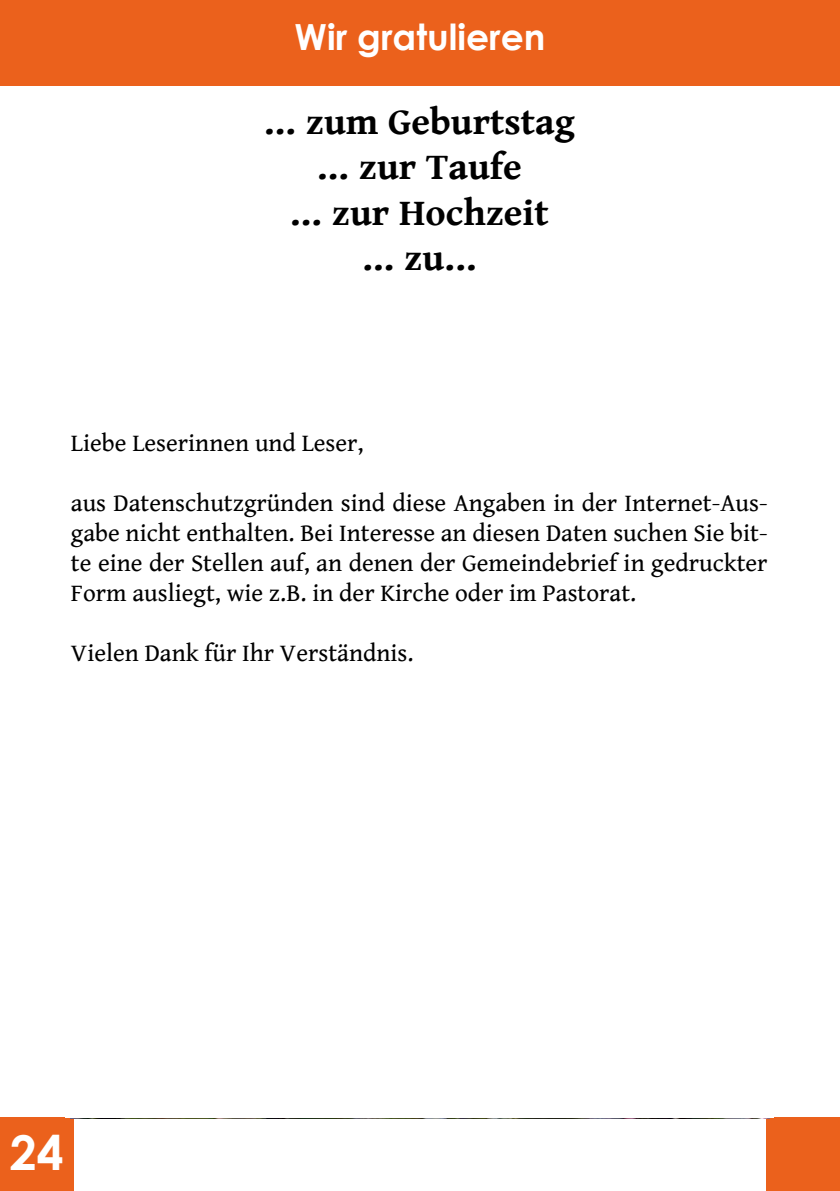
<style>
.page{position:relative;width:840px;height:1191px;background:#fff}
.page>*{position:absolute;margin:0;border:0;box-sizing:border-box;transform-origin:0 0}
.t1{font:700 48px "Century Gothic";color:#fff}
.t2{font:700 38px/45.6px "Gentium Book Basic";color:#000;text-align:center}
.t3{font:700 36px "Century Gothic";color:#fff}
.t4{font:25px/30px "Gentium Book Basic";color:#000;text-align:justify}
</style>
<div class="page">
<div style="left:0;top:0;width:839px;height:85px;background:#eb611c"></div>
<div style="left:0;top:1117px;width:74px;height:74px;background:#eb611c"></div>
<div style="left:765px;top:1117px;width:74px;height:74px;background:#eb611c"></div>
<h3 class="t3" style="left:294px;top:14px;width:252px">Wir gratulieren</h3>
<h2 class="t2" style="left:263px;top:97px;width:312px">... zum Geburtstag ... zur Taufe<br>... zur Hochzeit<br>... zu...</h2>
<p class="t4" style="left:71px;top:426px;width:294px">Liebe Leserinnen und Leser,</p>
<p class="t4" style="left:71px;top:486px;width:697px">aus Datenschutzgründen sind diese Angaben in der Internet-Aus&shy;gabe nicht enthalten. Bei Interesse an diesen Daten suchen Sie bit&shy;te eine der Stellen auf, an denen der Gemeindebrief in gedruckter Form ausliegt, wie z.B. in der Kirche oder im Pastorat.</p>
<p class="t4" style="left:71px;top:636px;width:344px">Vielen Dank für Ihr Verständnis.</p>
<p class="t4" style="left:72px;top:484px;width:702px">14. Ann gret Weidemann (75) Ho. 14. Friedrich Hin ichsen (87) Ha.</p>
<p class="t4" style="left:72px;top:514px;width:273px">14. Markus Böckel (89) Se.</p>
<p class="t4" style="left:432px;top:514px;width:267px">19. Detlef Steffen (83) Ho.</p>
<p class="t4" style="left:72px;top:544px;width:264px">26. Christa röh (75) Ho.</p>
<h1 class="t1" style="left:10px;top:1122px;width:55px">24</h1>
</div>
